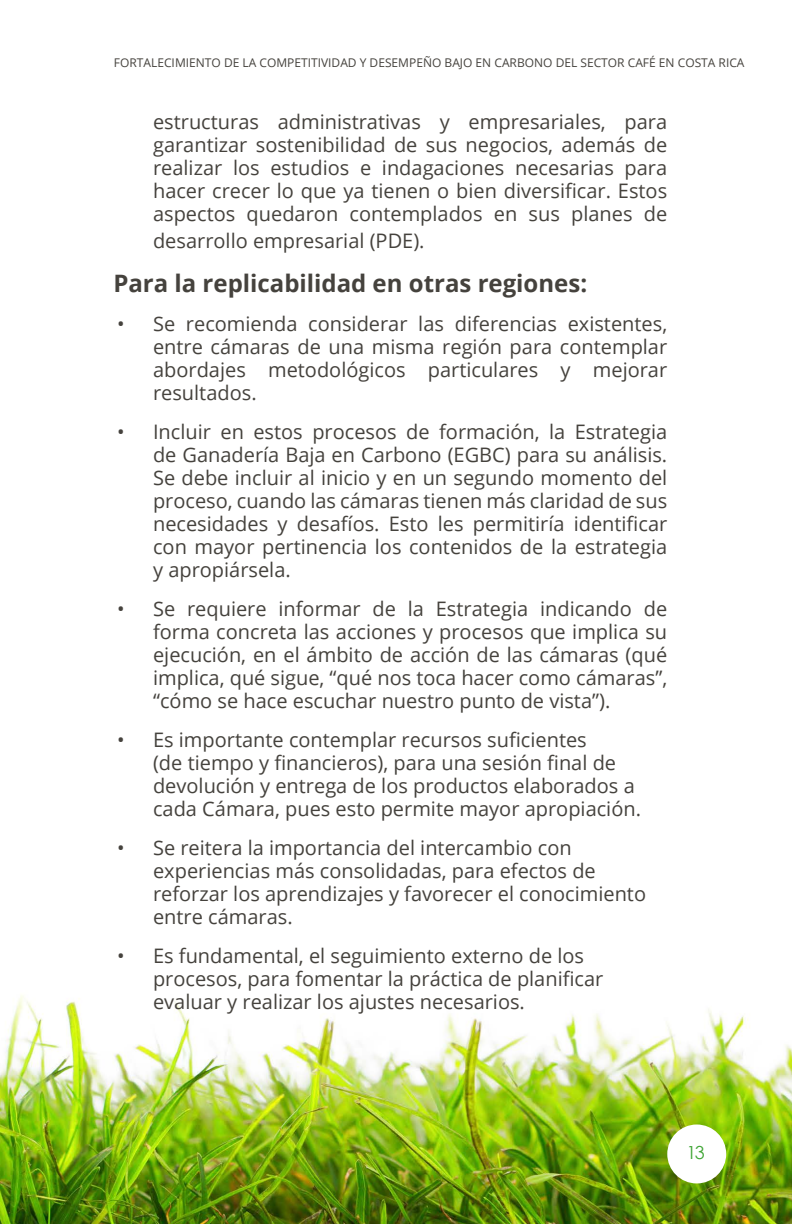
<style>
.page{position:relative;width:792px;height:1224px;background:#fff}
.page>*{position:absolute;margin:0;border:0;box-sizing:border-box;transform-origin:0 0}
.t1{font:700 24px "Open Sans";color:#45423d}
.t2{font:20px/23px "Open Sans";color:#45423d;text-align:justify}
.t3{font:18px "Century Gothic";color:#3fa535}
.t4{font:12px "Open Sans";color:#45423d}
</style>
<div class="page">
<img style="left:0;top:995px;width:792px;height:229px">
<div style="left:667px;top:1125px;width:59px;height:58px;background:#fff;border-radius:50%"></div>
<p class="t4" style="left:114px;top:54px;width:632px">FORTALECIMIENTO DE LA COMPETITIVIDAD Y DESEMPEÑO BAJO EN CARBONO DEL SECTOR CAFÉ EN COSTA RICA</p>
<p class="t2" style="left:153px;top:109px;width:516px">estructuras administrativas y empresariales, para garantizar sostenibilidad de sus negocios, además de realizar los estudios e indagaciones necesarias para hacer crecer lo que ya tienen o bien diversificar. Estos aspectos quedaron contemplados en sus planes de</p>
<p class="t2" style="left:153px;top:229px;width:273px">desarrollo empresarial (PDE).</p>
<p class="t1" style="left:113px;top:266px;width:475px">Para la replicabilidad en otras regiones:</p>
<p class="t2" style="left:153px;top:312px;width:516px;text-indent:-36px">• Se recomienda considerar las diferencias existentes, entre cámaras de una misma región para contemplar abordajes metodológicos particulares y mejorar resultados.</p>
<p class="t2" style="left:153px;top:420px;width:516px;text-indent:-36px">• Incluir en estos procesos de formación, la Estrategia de Ganadería Baja en Carbono (EGBC) para su análisis.<br>Se debe incluir al inicio y en un segundo momento del proceso, cuando las cámaras tienen más claridad de sus necesidades y desafíos. Esto les permitiría identificar con mayor pertinencia los contenidos de la estrategia y apropiársela.</p>
<p class="t2" style="left:153px;top:597px;width:516px;text-indent:-36px">• Se requiere informar de la Estrategia indicando de forma concreta las acciones y procesos que implica su ejecución, en el ámbito de acción de las cámaras (qué implica, qué sigue, “qué nos toca hacer como cámaras”, “cómo se hace escuchar nuestro punto de vista”).</p>
<p class="t2" style="left:153px;top:728px;width:490px;text-align:left;text-indent:-36px">• Es importante contemplar recursos suficientes<br>(de tiempo y financieros), para una sesión final de devolución y entrega de los productos elaborados a cada Cámara, pues esto permite mayor apropiación.</p>
<p class="t2" style="left:153px;top:836px;width:495px;text-align:left;text-indent:-36px">• Se reitera la importancia del intercambio con experiencias más consolidadas, para efectos de reforzar los aprendizajes y favorecer el conocimiento entre cámaras.</p>
<p class="t2" style="left:153px;top:944px;width:452px;text-align:left;text-indent:-36px">• Es fundamental, el seguimiento externo de los procesos, para fomentar la práctica de planificar evaluar y realizar los ajustes necesarios.</p>
<p class="t3" style="left:687px;top:1142px;width:20px">13</p>
</div>
